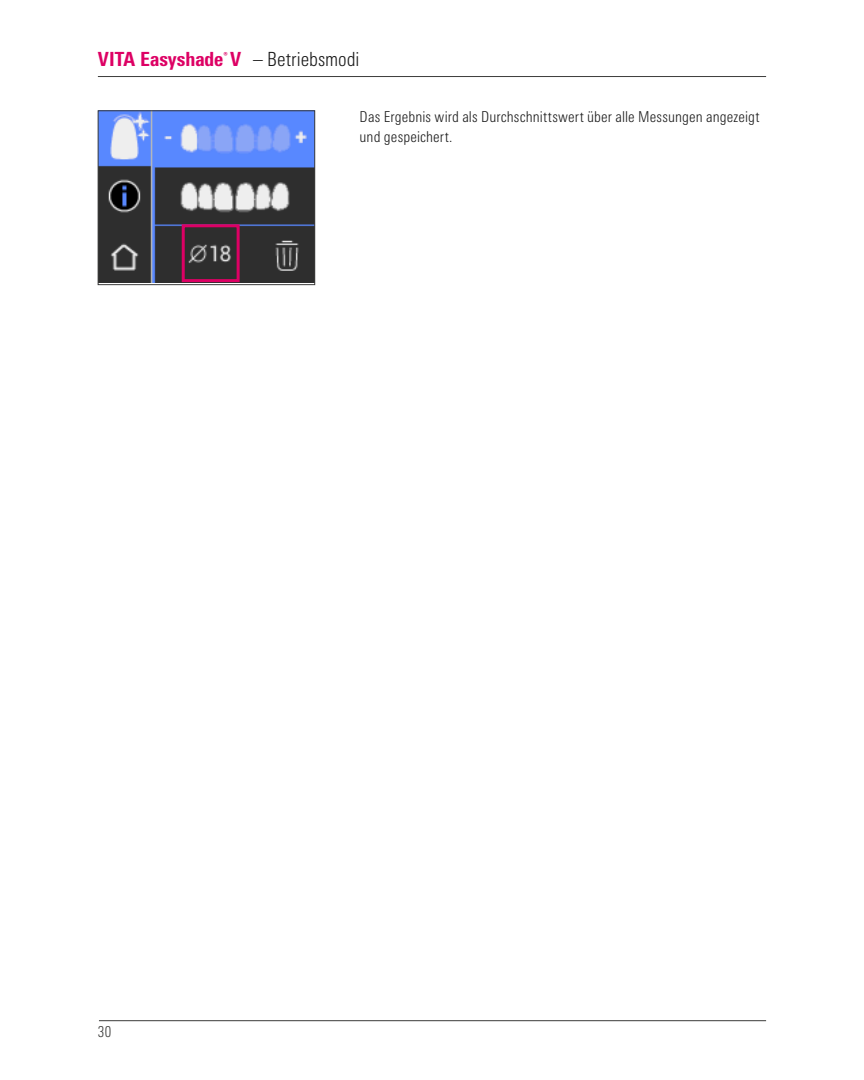
<style>
.page{position:relative;width:864px;height:1080px;background:#fff}
.page>*{position:absolute;margin:0;border:0;box-sizing:border-box;transform-origin:0 0}
.t1{font:800 condensed 19.5px "Univers Next Pro";color:#dd0064}
.t2{font:300 condensed 19.5px "Univers Next Pro";color:#1a1a1a}
.t3{font:300 condensed 15px/20.2px "Univers Next Pro";letter-spacing:.005em;color:#1a1a1a}
.t4{font:300 condensed 15px "Univers Next Pro";color:#3b3b3a}
</style>
<div class="page">
<hr style="left:98px;top:76px;width:667px;height:1px;background:#3b3b3a">
<hr style="left:99px;top:1020px;width:666px;height:1px;background:#3b3b3a">
<img style="left:100px;top:113px;width:213px;height:169px">
<div style="left:98px;top:111px;width:217px;height:174px;border:1px solid #3b3b3a"></div>
<div style="left:182px;top:224px;width:57px;height:58px;border:3px solid #dd0064"></div>
<h1 class="t1" style="left:98px;top:47px;width:145px">VITA Easyshade<sup>®</sup> V</h1>
<h1 class="t2" style="left:253px;top:48px;width:108px">– Betriebsmodi</h1>
<p class="t3" style="left:359px;top:106px;width:401px">Das Ergebnis wird als Durchschnittswert über alle Messungen angezeigt und gespeichert.</p>
<p class="t4" style="left:98px;top:1023px;width:15px">30</p>
</div>
